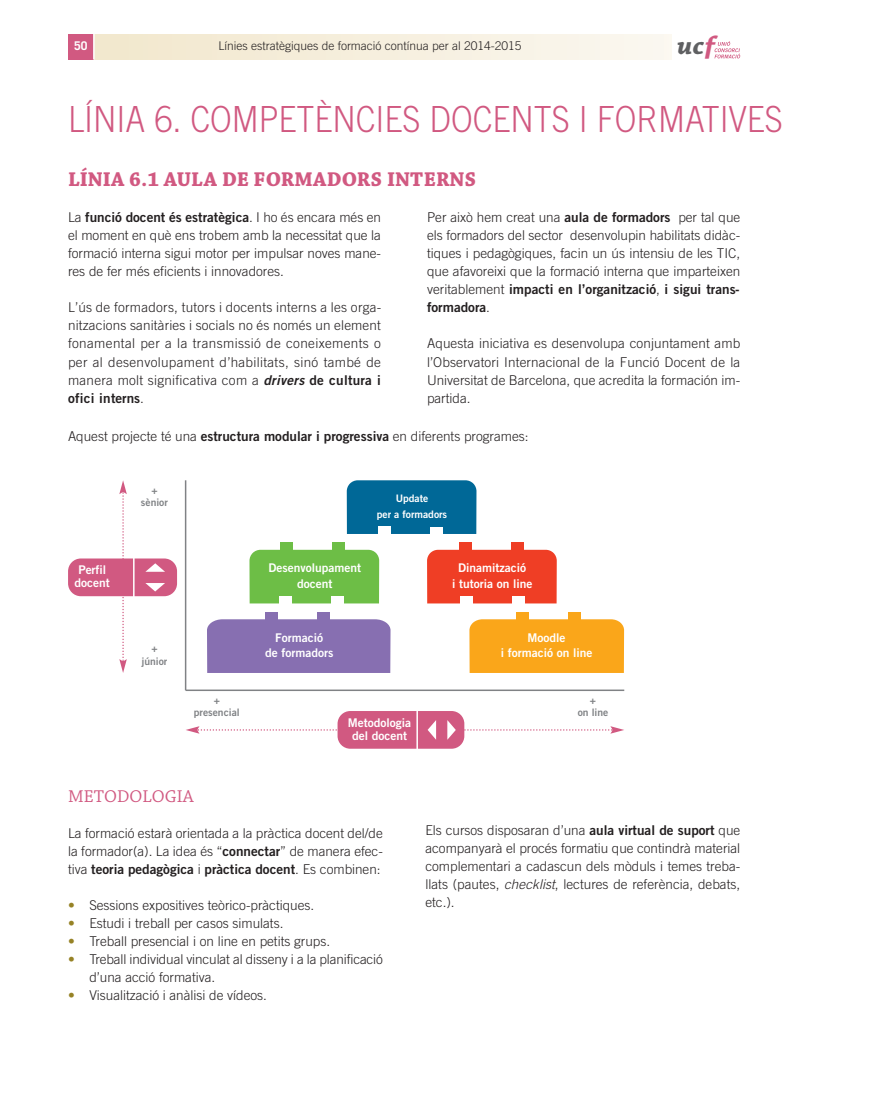
<style>
.page{position:relative;width:893px;height:1106px;background:#fff}
.page>*{position:absolute;margin:0;border:0;box-sizing:border-box;transform-origin:0 0}
.t1{font:300 36px "Trade Gothic";color:#d15981;scale:.9 1}
.t2{font:italic 700 26.85px "Chaparral Pro";color:#5f6062}
.t3{font:700 21px "Chaparral Pro";letter-spacing:.005em;color:#d15981}
.t4{font:18px "Chaparral Pro";color:#d15981}
.t5{font:300 13.5px/18px "Trade Gothic";color:#231f20;text-align:justify}
.t6{font:13.5px/18px "Trade Gothic Bold Two";color:#231f20}
.t7{font:13.5px "Trade Gothic Bold Two";letter-spacing:.02em;color:#231f20}
.t8{font:12px/15.5px "Trade Gothic Bold Two";color:#fff;text-align:center}
.t9{font:300 12px "Trade Gothic";color:#231f20}
.t10{font:700 12px "Trade Gothic";color:#fff}
.t11{font:10.35px/12.3px "Trade Gothic Bold Two";color:#808285;text-align:center}
.t12{font:10.35px/15.5px "Trade Gothic Bold Two";color:#fff;text-align:center}
.s1{color:#d15981}
.s2{font-family:"Trade Gothic";font-weight:300}
.s3{font-family:"Trade Gothic Bold Two";font-weight:400;font-style:italic}
.s4{font-family:"Trade Gothic Bold Two";font-weight:400}
.s5{color:#968225}
.s6{font-style:italic}
</style>
<div class="page">
<svg style="left:119px;top:480px;width:8px;height:193px"></svg>
<div style="left:68px;top:558px;width:109px;height:38px;background:#d15981;border-radius:13px"></div>
<div style="left:68px;top:34px;width:604px;height:26px;background:linear-gradient(to right,#f1e6cb,#fbf7f0)"></div>
<div style="left:68px;top:34px;width:26px;height:25px;background:#d15981"></div>
<hr style="left:93px;top:34px;width:2px;height:26px;background:#fff">
<svg style="left:714px;top:41px;width:26px;height:17px"></svg>
<div style="left:207px;top:619px;width:183px;height:54px;background:#876fb1"></div>
<svg style="left:145px;top:563px;width:20px;height:9px"></svg>
<hr style="left:185px;top:480px;width:1px;height:210px;background:#808285">
<hr style="left:186px;top:689px;width:438px;height:2px;background:#808285">
<svg style="left:145px;top:583px;width:20px;height:8px"></svg>
<hr style="left:133px;top:557px;width:1px;height:44px;background:#fff">
<div style="left:469px;top:619px;width:155px;height:54px;background:#faa61a"></div>
<div style="left:249px;top:550px;width:130px;height:53px;background:#6dbe46"></div>
<div style="left:427px;top:550px;width:129px;height:53px;background:#ef3e25"></div>
<div style="left:347px;top:480px;width:129px;height:54px;background:#006897"></div>
<div style="left:337px;top:711px;width:127px;height:37px;background:#d15981;border-radius:13px"></div>
<svg style="left:186px;top:720px;width:438px;height:19px"></svg>
<hr style="left:416px;top:711px;width:2px;height:44px;background:#fff">
<div style="left:280px;top:542px;width:13px;height:8px;background:#6dbe46"></div>
<div style="left:332px;top:542px;width:13px;height:8px;background:#6dbe46"></div>
<div style="left:459px;top:542px;width:13px;height:8px;background:#ef3e25"></div>
<div style="left:511px;top:542px;width:13px;height:8px;background:#ef3e25"></div>
<div style="left:516px;top:612px;width:12px;height:7px;background:#faa61a"></div>
<div style="left:568px;top:612px;width:12px;height:7px;background:#faa61a"></div>
<div style="left:460px;top:596px;width:12px;height:8px;background:#fff"></div>
<div style="left:512px;top:596px;width:12px;height:8px;background:#fff"></div>
<div style="left:279px;top:596px;width:12px;height:8px;background:#fff"></div>
<div style="left:331px;top:596px;width:12px;height:8px;background:#fff"></div>
<div style="left:265px;top:612px;width:12px;height:7px;background:#876fb1"></div>
<div style="left:317px;top:612px;width:12px;height:7px;background:#876fb1"></div>
<div style="left:378px;top:526px;width:13px;height:8px;background:#fff"></div>
<div style="left:430px;top:527px;width:13px;height:7px;background:#fff"></div>
<p class="t10" style="left:74px;top:42px;width:15px">50</p>
<p class="t9" style="left:218px;top:41px;width:305px">Línies estratègiques de formació contínua per al 2014-2015</p>
<h2 class="t2" style="left:677px;top:29px;width:39px">uc<span class="s1">f</span></h2>
<h1 class="t1" style="left:68px;top:106px;width:795px">LÍNIA 6. COMPETÈNCIES DOCENTS I FORMATIVES</h1>
<h3 class="t3" style="left:68px;top:166px;width:409px">LÍNIA 6.1 AULA DE FORMADORS INTERNS</h3>
<p class="t6" style="left:68px;top:210px;width:314px"><span class="s2">La</span> funció docent és estratègica<span class="s2">. I ho és encara més en</span></p>
<p class="t5" style="left:68px;top:228px;width:314px">el moment en què ens trobem amb la necessitat que la formació interna sigui motor per impulsar noves mane&shy;res de fer més eficients i innovadores.</p>
<p class="t5" style="left:68px;top:300px;width:315px">L’ús de formadors, tutors i docents interns a les orga&shy;nitzacions sanitàries i socials no és només un element fonamental per a la transmissió de coneixements o per al desenvolupament d’habilitats, sinó també de manera molt significativa com a <span class="s3">drivers</span> <span class="s4">de cultura i</span></p>
<p class="t7" style="left:68px;top:393px;width:77px">ofici interns<span class="s2">.</span></p>
<p class="t5" style="left:427px;top:210px;width:315px">Per això hem creat una <span class="s4">aula de formadors</span> per tal que els formadors del sector desenvolupin habilitats didàc&shy;tiques i pedagògiques, facin un ús intensiu de les TIC, que afavoreixi que la formació interna que imparteixen</p>
<p class="t6" style="left:427px;top:282px;width:314px"><span class="s2">veritablement</span> impacti en l’organització<span class="s2">,</span> i sigui trans&shy;formadora<span class="s2">.</span></p>
<p class="t5" style="left:427px;top:336px;width:315px">Aquesta iniciativa es desenvolupa conjuntament amb l’Observatori Internacional de la Funció Docent de la Universitat de Barcelona, que acredita la formación im&shy;partida.</p>
<p class="t5" style="left:68px;top:429px;width:462px">Aquest projecte té una <span class="s4">estructura modular i progressiva</span> en diferents programes:</p>
<p class="t8" style="left:75px;top:564px;width:37px;line-height:12.9px">Perfil docent</p>
<p class="t11" style="left:141px;top:485px;width:28px">+ sènior</p>
<p class="t11" style="left:141px;top:643px;width:27px">+ júnior</p>
<p class="t12" style="left:377px;top:491px;width:72px">Update<br>per a formadors</p>
<p class="t8" style="left:268px;top:561px;width:94px">Desenvolupament docent</p>
<p class="t8" style="left:452px;top:561px;width:82px">Dinamització<br>i tutoria on line</p>
<p class="t8" style="left:265px;top:630px;width:70px">Formació<br>de formadors</p>
<p class="t8" style="left:501px;top:630px;width:93px">Moodle<br>i formació on line</p>
<p class="t11" style="left:194px;top:695px;width:47px">+ presencial</p>
<p class="t11" style="left:577px;top:695px;width:32px">+<br>on line</p>
<p class="t8" style="left:348px;top:717px;width:65px;line-height:12.9px">Metodologia del docent</p>
<h3 class="t4" style="left:68px;top:789px;width:127px">METODOLOGIA</h3>
<p class="t5" style="left:68px;top:825px;width:316px">La formació estarà orientada a la pràctica docent del/de la formador(a). La idea és “<span class="s4">connectar</span>” de manera efec-</p>
<p class="t6" style="left:68px;top:861px;width:314px"><span class="s2">tiva</span> teoria pedagògica <span class="s2">i</span> pràctica docent<span class="s2">. Es combinen:</span></p>
<p class="t5" style="left:68px;top:897px;width:248px"><span class="s5">•</span> Sessions expositives teòrico-pràctiques.</p>
<p class="t5" style="left:68px;top:915px;width:217px"><span class="s5">•</span> Estudi i treball per casos simulats.</p>
<p class="t5" style="left:68px;top:933px;width:263px"><span class="s5">•</span> Treball presencial i on line en petits grups.</p>
<p class="t5" style="left:89px;top:951px;width:295px;text-indent:-21px"><span class="s5">•</span> Treball individual vinculat al disseny i a la planificació d’una acció formativa.</p>
<p class="t5" style="left:68px;top:987px;width:200px"><span class="s5">•</span> Visualització i anàlisi de vídeos.</p>
<p class="t5" style="left:425px;top:822px;width:316px">Els cursos disposaran d’una <span class="s4">aula virtual de suport</span> que acompanyarà el procés formatiu que contindrà material complementari a cadascun dels mòduls i temes treba&shy;llats (pautes, <span class="s6">checklist</span>, lectures de referència, debats, etc.).</p>
</div>
